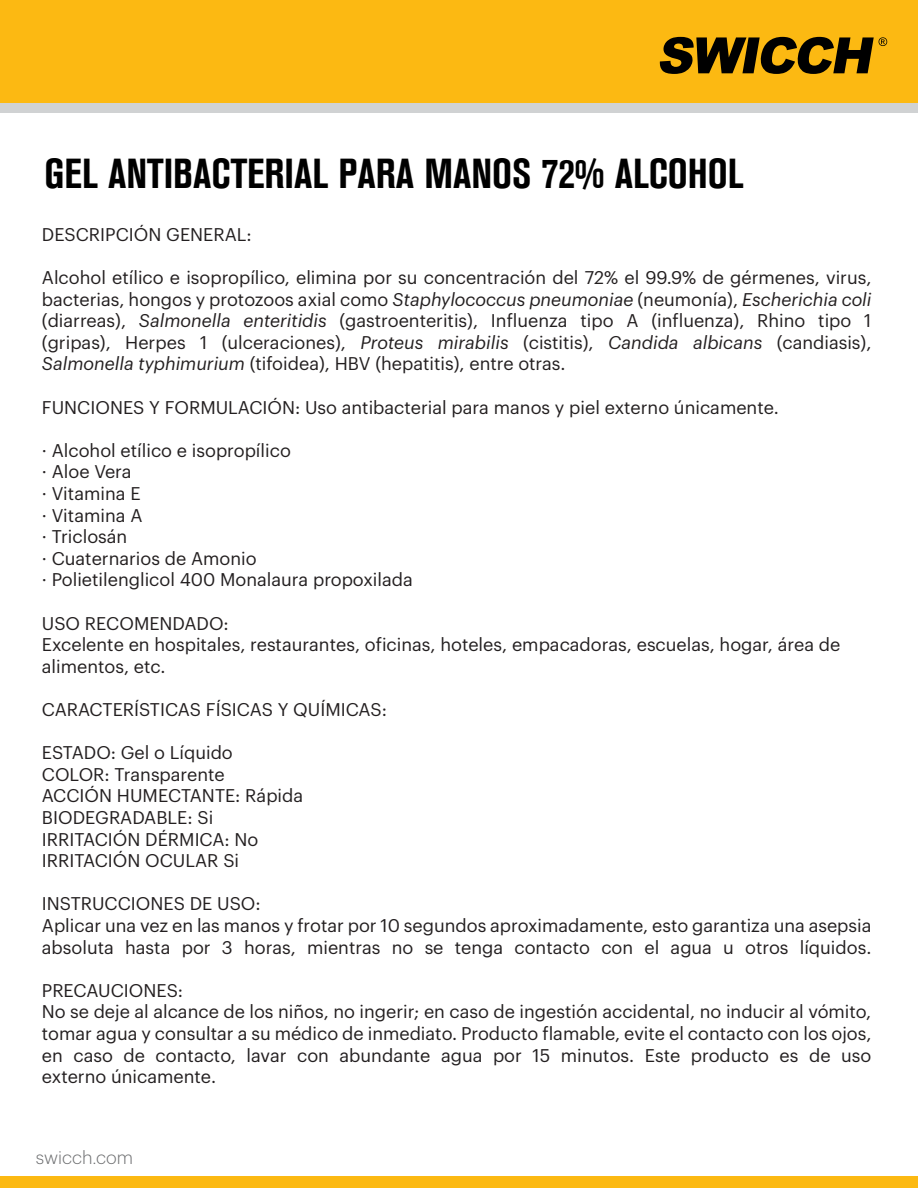
<style>
.page{position:relative;width:918px;height:1188px;background:#fff}
.page>*{position:absolute;margin:0;border:0;box-sizing:border-box;transform-origin:0 0}
.t1{font:700 condensed 41.7px "Akzidenz Grotesk BE";color:#000}
.t2{font:18px/21.6px "Graphik";color:#231f20}
.t3{font:300 18px "Graphik";color:#6d6e70}
.s1{font-style:italic}
</style>
<div class="page">
<div style="left:0;top:0;width:918px;height:103px;background:#fcb912"></div>
<svg style="left:660px;top:37px;width:227px;height:37px"></svg>
<div style="left:0;top:103px;width:918px;height:9px;background:#d0d2d3"></div>
<div style="left:0;top:1176px;width:918px;height:12px;background:#fcb912"></div>
<h1 class="t1" style="left:45px;top:150px;width:700px">GEL ANTIBACTERIAL PARA MANOS 72% ALCOHOL</h1>
<p class="t2" style="left:42px;top:222px;width:211px">DESCRIPCIÓN GENERAL:</p>
<p class="t2" style="left:42px;top:265px;width:831px;text-align:justify">Alcohol etílico e isopropílico, elimina por su concentración del 72% el 99.9% de gérmenes, virus, bacterias, hongos y protozoos axial como <span class="s1">Staphylococcus pneumoniae</span> (neumonía), <span class="s1">Escherichia coli </span>(diarreas), <span class="s1">Salmonella enteritidis</span> (gastroenteritis), Influenza tipo A (influenza), Rhino tipo 1 (gripas), Herpes 1 (ulceraciones), <span class="s1">Proteus mirabilis</span> (cistitis), <span class="s1">Candida albicans</span> (candiasis), <span class="s1">Salmonella typhimurium</span> (tifoidea), HBV (hepatitis), entre otras.</p>
<p class="t2" style="left:42px;top:395px;width:739px">FUNCIONES Y FORMULACIÓN: Uso antibacterial para manos y piel externo únicamente.</p>
<p class="t2" style="left:42px;top:438px;width:372px">· Alcohol etílico e isopropílico<br>· Aloe Vera<br>· Vitamina E<br>· Vitamina A<br>· Triclosán<br>· Cuaternarios de Amonio<br>· Polietilenglicol 400 Monalaura propoxilada</p>
<p class="t2" style="left:42px;top:611px;width:800px">USO RECOMENDADO:<br>Excelente en hospitales, restaurantes, oficinas, hoteles, empacadoras, escuelas, hogar, área de alimentos, etc.</p>
<p class="t2" style="left:42px;top:697px;width:347px">CARACTERÍSTICAS FÍSICAS Y QUÍMICAS:</p>
<p class="t2" style="left:42px;top:740px;width:263px">ESTADO: Gel o Líquido<br>COLOR: Transparente<br>ACCIÓN HUMECTANTE: Rápida<br>BIODEGRADABLE: Si<br>IRRITACIÓN DÉRMICA: No<br>IRRITACIÓN OCULAR Si</p>
<p class="t2" style="left:42px;top:892px;width:831px">INSTRUCCIONES DE USO:<br>Aplicar una vez en las manos y frotar por 10 segundos aproximadamente, esto garantiza una asepsia absoluta hasta por 3 horas, mientras no se tenga contacto con el agua u otros líquidos.</p>
<p class="t2" style="left:42px;top:978px;width:831px">PRECAUCIONES:<br>No se deje al alcance de los niños, no ingerir; en caso de ingestión accidental, no inducir al vómito, tomar agua y consultar a su médico de inmediato. Producto flamable, evite el contacto con los ojos, en caso de contacto, lavar con abundante agua por 15 minutos. Este producto es de uso externo únicamente.</p>
<p class="t3" style="left:36px;top:1144px;width:99px">swicch.com</p>
</div>
